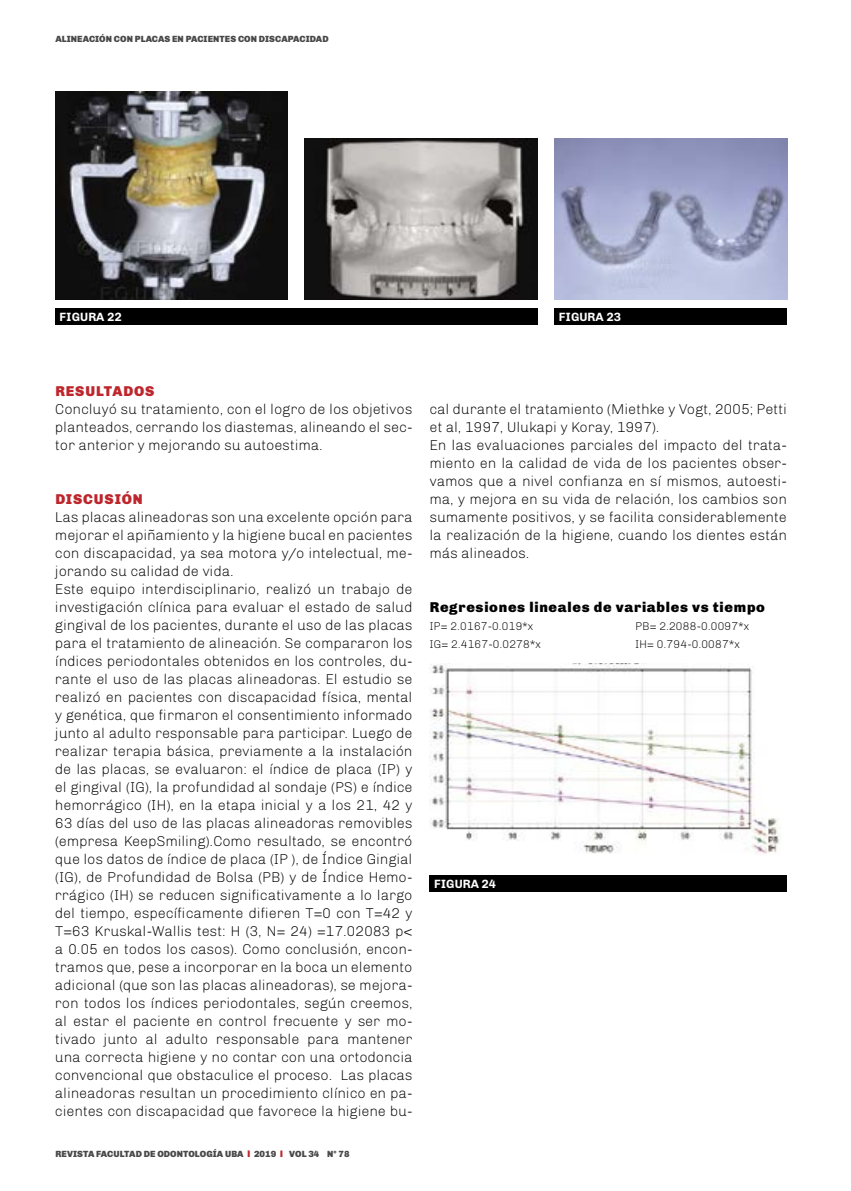
<style>
.page{position:relative;width:851px;height:1191px;background:#fff}
.page>*{position:absolute;margin:0;border:0;box-sizing:border-box;transform-origin:0 0}
.t1{font:300 14.25px/18px "Chivo";color:#000}
.t2{font:900 14.25px "Chivo";letter-spacing:.05em;color:#000}
.t3{font:900 14.25px "Chivo";letter-spacing:.06em;color:#bd262c}
.t4{font:700 12px "Chivo";color:#fff}
.t5{font:300 11.25px "Chivo";color:#000}
.t6{font:900 9px "Chivo";letter-spacing:.01em;color:#484848}
.s1{font-family:"Arial";color:#bd262c}
</style>
<div class="page">
<img style="left:55px;top:91px;width:233px;height:209px">
<img style="left:305px;top:138px;width:232px;height:162px">
<img style="left:554px;top:138px;width:233px;height:162px">
<div style="left:55px;top:308px;width:482px;height:16px;background:#000"></div>
<div style="left:554px;top:308px;width:233px;height:16px;background:#000"></div>
<img style="left:429px;top:663px;width:351px;height:191px">
<div style="left:429px;top:875px;width:358px;height:16px;background:#000"></div>
<p class="t6" style="left:55px;top:34px;width:275px">ALINEACIÓN CON PLACAS EN PACIENTES CON DISCAPACIDAD</p>
<p class="t4" style="left:60px;top:310px;width:64px">FIGURA 22</p>
<p class="t4" style="left:558px;top:310px;width:64px">FIGURA 23</p>
<p class="t3" style="left:55px;top:383px;width:101px">RESULTADOS</p>
<p class="t1" style="left:55px;top:400px;width:359px;text-align:justify">Concluyó su tratamiento, con el logro de los objetivos planteados, cerrando los diastemas, alineando el sec&shy;tor anterior y mejorando su autoestima.</p>
<p class="t3" style="left:55px;top:491px;width:89px">DISCUSIÓN</p>
<p class="t1" style="left:55px;top:508px;width:359px">Las placas alineadoras son una excelente opción para mejorar el apiñamiento y la higiene bucal en pacientes con discapacidad, ya sea motora y/o intelectual, me&shy;jorando su calidad de vida.<br>Este equipo interdisciplinario, realizó un trabajo de investigación clínica para evaluar el estado de salud gingival de los pacientes, durante el uso de las placas para el tratamiento de alineación. Se compararon los índices periodontales obtenidos en los controles, du&shy;rante el uso de las placas alineadoras. El estudio se realizó en pacientes con discapacidad física, mental y genética, que firmaron el consentimiento informado junto al adulto responsable para participar. Luego de realizar terapia básica, previamente a la instalación de las placas, se evaluaron: el índice de placa (IP) y el gingival (IG), la profundidad al sondaje (PS) e índice hemorrágico (IH), en la etapa inicial y a los 21, 42 y 63 días del uso de las placas alineadoras removibles (empresa KeepSmiling).Como resultado, se encontró que los datos de índice de placa (IP ), de Índice Gingial (IG), de Profundidad de Bolsa (PB) y de Índice Hemo&shy;rrágico (IH) se reducen significativamente a lo largo del tiempo, específicamente difieren T=0 con T=42 y T=63 Kruskal-Wallis test: H (3, N= 24) =17.02083 p&lt; a 0.05 en todos los casos). Como conclusión, encon&shy;tramos que, pese a incorporar en la boca un elemento adicional (que son las placas alineadoras), se mejora&shy;ron todos los índices periodontales, según creemos, al estar el paciente en control frecuente y ser mo&shy;tivado junto al adulto responsable para mantener una correcta higiene y no contar con una ortodoncia convencional que obstaculice el proceso. Las placas alineadoras resultan un procedimiento clínico en pa&shy;cientes con discapacidad que favorece la higiene bu-</p>
<p class="t6" style="left:55px;top:1148px;width:296px">REVISTA FACULTAD DE ODONTOLOGÍA UBA <span class="s1">I</span> 2019 <span class="s1">I</span> VOL 34 N° 78</p>
<p class="t1" style="left:429px;top:400px;width:359px">cal durante el tratamiento (Miethke y Vogt, 2005; Petti et al, 1997, Ulukapi y Koray, 1997).<br>En las evaluaciones parciales del impacto del trata&shy;miento en la calidad de vida de los pacientes obser&shy;vamos que a nivel confianza en sí mismos, autoesti&shy;ma, y mejora en su vida de relación, los cambios son sumamente positivos, y se facilita considerablemente la realización de la higiene, cuando los dientes están más alineados.</p>
<p class="t2" style="left:429px;top:599px;width:337px">Regresiones lineales de variables vs tiempo</p>
<p class="t5" style="left:429px;top:620px;width:105px">IP= 2.0167-0.019*x</p>
<p class="t5" style="left:635px;top:620px;width:116px">PB= 2.2088-0.0097*x</p>
<p class="t5" style="left:429px;top:638px;width:113px">IG= 2.4167-0.0278*x</p>
<p class="t5" style="left:635px;top:638px;width:106px">IH= 0.794-0.0087*x</p>
<p class="t4" style="left:434px;top:876px;width:64px">FIGURA 24</p>
</div>
